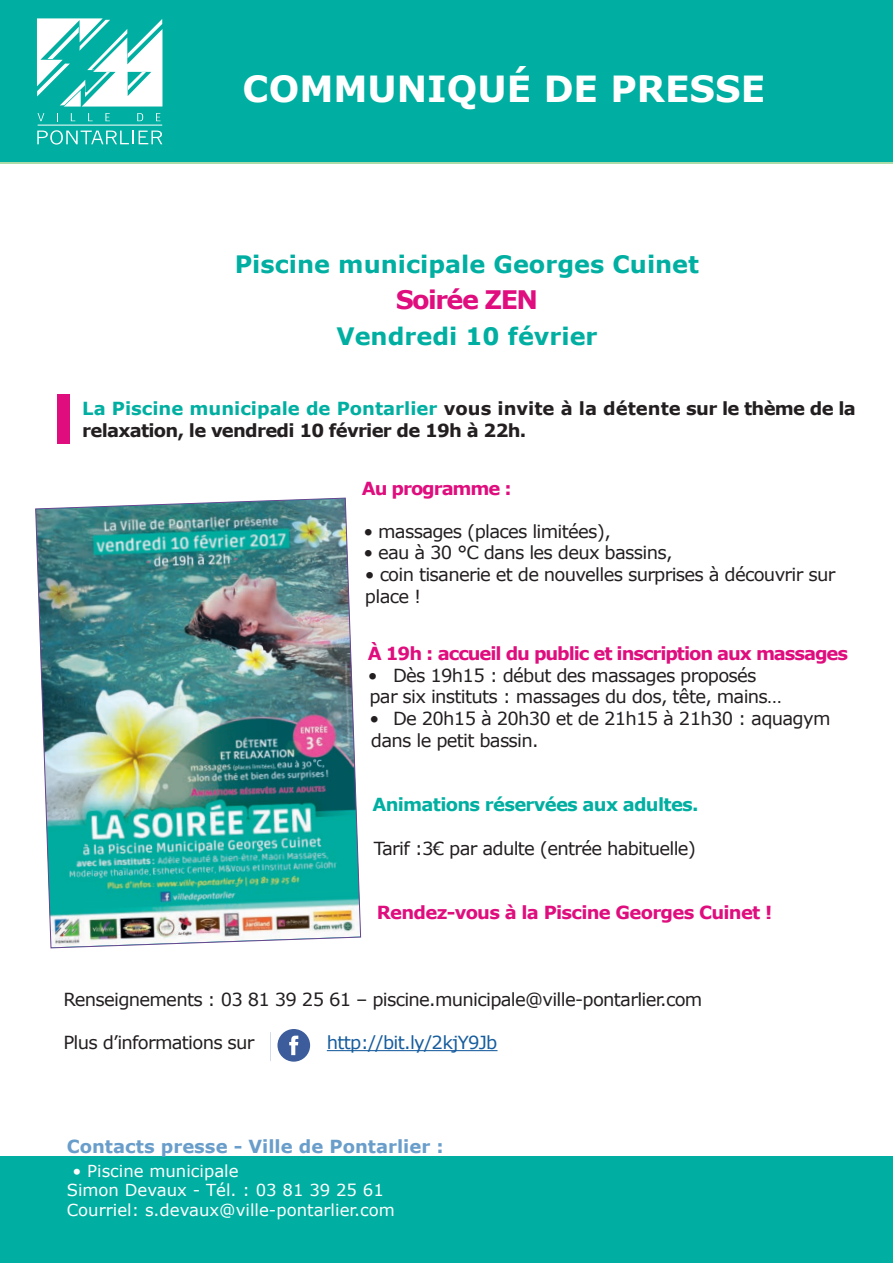
<style>
.page{position:relative;width:893px;height:1263px;background:#fff}
.page>*{position:absolute;margin:0;border:0;box-sizing:border-box;transform-origin:0 0}
.t1{font:700 36px "Verdana";color:#fff}
.t2{font:700 25.5px "Verdana";letter-spacing:-.06em;color:#df0d7d}
.t3{font:700 24px "Verdana";color:#00afa1}
.t4{font:18px/21.6px "Verdana";letter-spacing:-.04em;color:#231f20}
.t5{font:700 18px/21.6px "Verdana";color:#231f20}
.t6{font:700 18px "Verdana";letter-spacing:-.06em;color:#df0d7d}
.t7{font:700 18px "Verdana";letter-spacing:-.04em;color:#df0d7d}
.t8{font:700 18px "Verdana";color:#699dca}
.t9{font:700 18px "Verdana";letter-spacing:-.04em;color:#00afa1}
.t10{font:18px "Verdana";letter-spacing:-.04em;color:#175d9e}
.t11{font:16.5px "Verdana";color:#fff}
.s1{color:#00afa1}
</style>
<div class="page">
<div style="left:0;top:1157px;width:893px;height:106px;background:#00afa1"></div>
<div style="left:0;top:0;width:893px;height:164px;background:#00afa1"></div>
<hr style="left:327px;top:1050px;width:170px;height:1px;background:#175d9e">
<img style="left:35px;top:498px;width:326px;height:450px">
<svg style="left:38px;top:113px;width:6px;height:8px"></svg>
<svg style="left:71px;top:113px;width:4px;height:8px"></svg>
<svg style="left:88px;top:113px;width:5px;height:8px"></svg>
<svg style="left:105px;top:113px;width:5px;height:8px"></svg>
<svg style="left:137px;top:113px;width:6px;height:8px"></svg>
<svg style="left:156px;top:113px;width:4px;height:8px"></svg>
<hr style="left:38px;top:125px;width:124px;height:1px;background:#fff">
<svg style="left:37px;top:130px;width:125px;height:15px;background:#3ec2b7"></svg>
<svg style="left:37px;top:18px;width:125px;height:89px"></svg>
<div style="left:57px;top:394px;width:12px;height:50px;background:#df0d7d"></div>
<div style="left:277px;top:1029px;width:33px;height:33px;background:#3c5c9b;border-radius:50%"></div>
<svg style="left:289px;top:1035px;width:9px;height:20px"></svg>
<p class="t1" style="left:243px;top:64px;width:524px">COMMUNIQUÉ DE PRESSE</p>
<p class="t3" style="left:235px;top:247px;width:466px">Piscine municipale Georges Cuinet</p>
<p class="t2" style="left:396px;top:282px;width:144px">Soirée ZEN</p>
<p class="t3" style="left:336px;top:319px;width:263px">Vendredi 10 février</p>
<p class="t5" style="left:82px;top:398px;width:775px"><span class="s1">La Piscine municipale de Pontarlier</span> vous invite à la détente sur le thème de la relaxation, le vendredi 10 février de 19h à 22h.</p>
<p class="t6" style="left:362px;top:475px;width:151px">Au programme :</p>
<p class="t4" style="left:363px;top:520px;width:249px">• massages (places limitées),</p>
<p class="t4" style="left:363px;top:542px;width:311px">• eau à 30 °C dans les deux bassins,</p>
<p class="t4" style="left:365px;top:563px;width:472px">• coin tisanerie et de nouvelles surprises à découvrir sur place !</p>
<p class="t6" style="left:368px;top:641px;width:482px">À 19h : accueil du public et inscription aux massages</p>
<p class="t4" style="left:368px;top:664px;width:415px">• Dès 19h15 : début des massages proposés par six instituts : massages du dos, tête, mains…</p>
<p class="t4" style="left:369px;top:707px;width:463px">• De 20h15 à 20h30 et de 21h15 à 21h30 : aquagym dans le petit bassin.</p>
<p class="t9" style="left:372px;top:792px;width:328px">Animations réservées aux adultes.</p>
<p class="t4" style="left:374px;top:837px;width:324px">Tarif :3€ par adulte (entrée habituelle)</p>
<p class="t7" style="left:377px;top:900px;width:397px">Rendez-vous à la Piscine Georges Cuinet !</p>
<p class="t4" style="left:63px;top:988px;width:640px">Renseignements : 03 81 39 25 61 – piscine.municipale@ville-pontarlier.com</p>
<p class="t4" style="left:63px;top:1031px;width:193px">Plus d’informations sur</p>
<p class="t10" style="left:327px;top:1030px;width:172px">http://bit.ly/2kjY9Jb</p>
<p class="t8" style="left:67px;top:1133px;width:378px">Contacts presse - Ville de Pontarlier :</p>
<p class="t11" style="left:72px;top:1159px;width:168px">• Piscine municipale</p>
<p class="t11" style="left:67px;top:1179px;width:319px">Simon Devaux - Tél. : 03 81 39 25 61</p>
<p class="t11" style="left:67px;top:1199px;width:330px">Courriel: s.devaux@ville-pontarlier.com</p>
</div>
